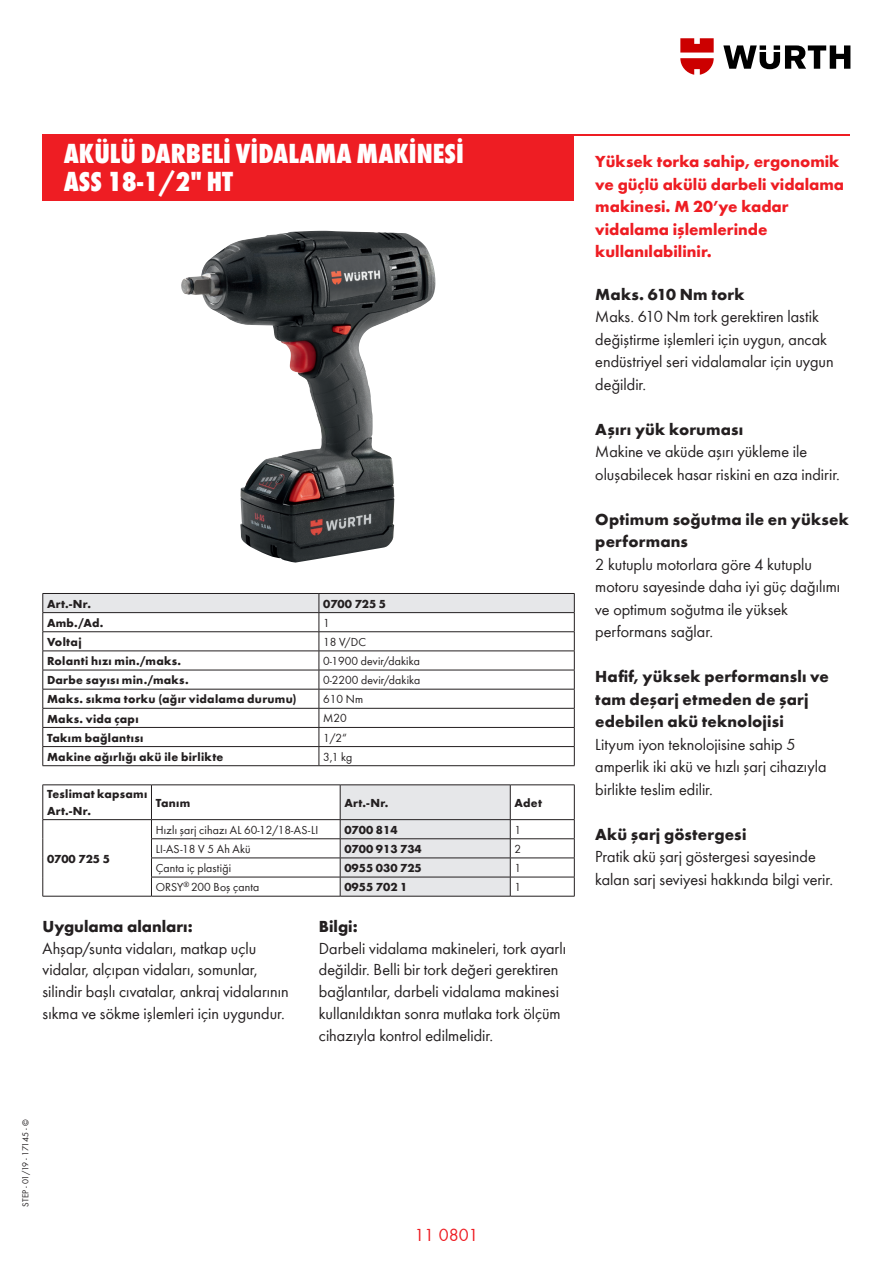
<style>
.page{position:relative;width:893px;height:1263px;background:#fff}
.page>*{position:absolute;margin:0;border:0;box-sizing:border-box;transform-origin:0 0}
.Headline{font:800 condensed 28.5px/28.7px "Wuerth";color:#fff}
.t1{font:18px "Wuerth";color:#ee1d23}
.Paragraph{font:16.5px/22.5px "Wuerth";color:#231f20}
.Subheadline{font:16.5px/21.8px "Wuerth";color:#231f20}
.Level1{font:700 16.5px/22.5px "Wuerth";letter-spacing:.01em;color:#231f20}
.Subheadline_Red{font:700 16.5px/22.5px "Wuerth";color:#ee1d23}
.Level1-2{font:16.5px/22.5px "Wuerth";color:#231f20}
.Paragraph-2{font:700 16.5px/22.5px "Wuerth";letter-spacing:.01em;color:#231f20}
.Subheadline-2{font:700 16.5px "Wuerth";color:#231f20}
.TableHead_TableBody{font:700 12px "Wuerth";letter-spacing:.025em;color:#231f20}
.TableBody{font:12px "Wuerth";letter-spacing:.01em;color:#231f20}
.TableBody_TableHighl{font:700 12px "Wuerth";color:#231f20}
.TableHead{font:700 12px "Wuerth";letter-spacing:.025em;color:#231f20}
.TableBody_TableHead{font:700 12px "Wuerth";color:#231f20}
.TableHead_TableHighl{font:700 12px "Wuerth";color:#231f20}
.Print_Code{font:9px "Wuerth";letter-spacing:-.02em;color:#231f20}
</style>
<div class="page">
<svg style="left:723px;top:45px;width:127px;height:24px"></svg>
<svg style="left:680px;top:38px;width:34px;height:37px"></svg>
<hr style="left:43px;top:134px;width:807px;height:1px;background:#ee1d23">
<div style="left:43px;top:134px;width:531px;height:67px;background:#ee1d23"></div>
<img style="left:181px;top:231px;width:214px;height:332px">
<hr style="left:43px;top:765px;width:276px;height:1px;background:#231f20">
<svg style="left:43px;top:593px;width:532px;height:172px"></svg>
<hr style="left:319px;top:765px;width:256px;height:1px;background:#231f20">
<hr style="left:43px;top:896px;width:108px;height:1px;background:#231f20">
<hr style="left:43px;top:784px;width:108px;height:1px;background:#231f20">
<hr style="left:43px;top:785px;width:1px;height:34px;background:#231f20">
<hr style="left:151px;top:784px;width:189px;height:1px;background:#231f20">
<hr style="left:151px;top:785px;width:1px;height:34px;background:#231f20">
<hr style="left:340px;top:784px;width:170px;height:1px;background:#231f20">
<hr style="left:510px;top:784px;width:65px;height:1px;background:#231f20">
<hr style="left:574px;top:785px;width:1px;height:34px;background:#231f20">
<hr style="left:43px;top:819px;width:108px;height:1px;background:#231f20">
<svg style="left:43px;top:820px;width:1px;height:76px"></svg>
<hr style="left:151px;top:819px;width:189px;height:1px;background:#231f20">
<hr style="left:510px;top:819px;width:65px;height:1px;background:#231f20">
<hr style="left:151px;top:838px;width:189px;height:1px;background:#231f20">
<hr style="left:510px;top:838px;width:65px;height:1px;background:#231f20">
<hr style="left:151px;top:858px;width:189px;height:1px;background:#231f20">
<hr style="left:510px;top:858px;width:65px;height:1px;background:#231f20">
<hr style="left:151px;top:877px;width:189px;height:1px;background:#231f20">
<svg style="left:151px;top:820px;width:1px;height:76px"></svg>
<hr style="left:151px;top:896px;width:189px;height:1px;background:#231f20">
<hr style="left:340px;top:896px;width:170px;height:1px;background:#231f20">
<hr style="left:510px;top:877px;width:65px;height:1px;background:#231f20">
<svg style="left:340px;top:785px;width:171px;height:111px;background:#dbdcde"></svg>
<hr style="left:510px;top:896px;width:65px;height:1px;background:#231f20">
<svg style="left:574px;top:820px;width:1px;height:76px"></svg>
<p class="Headline" style="left:64px;top:137px;width:401px">AKÜLÜ DARBELİ VİDALAMA MAKİNESİ<br>ASS 18-1/2" HT</p>
<p class="TableHead" style="left:47px;top:595px;width:46px">Art.-Nr.</p>
<p class="TableBody_TableHead" style="left:323px;top:595px;width:64px">0700 725 5</p>
<p class="TableHead_TableBody" style="left:47px;top:614px;width:58px">Amb./Ad.</p>
<p class="TableBody" style="left:323px;top:615px;width:8px">1</p>
<p class="TableHead_TableBody" style="left:47px;top:633px;width:36px">Voltaj</p>
<p class="TableBody" style="left:323px;top:634px;width:44px">18 V/DC</p>
<p class="TableHead_TableBody" style="left:47px;top:652px;width:136px">Rolanti hızı min./maks.</p>
<p class="TableBody" style="left:323px;top:653px;width:98px">0-1900 devir/dakika</p>
<p class="TableHead_TableBody" style="left:47px;top:671px;width:143px">Darbe sayısı min./maks.</p>
<p class="TableBody" style="left:323px;top:672px;width:99px">0-2200 devir/dakika</p>
<p class="TableHead_TableBody" style="left:47px;top:690px;width:251px">Maks. sıkma torku (ağır vidalama durumu)</p>
<p class="TableBody" style="left:323px;top:691px;width:41px">610 Nm</p>
<p class="TableHead_TableBody" style="left:47px;top:710px;width:93px">Maks. vida çapı</p>
<p class="TableBody" style="left:323px;top:710px;width:25px">M20</p>
<p class="TableHead_TableBody" style="left:47px;top:729px;width:98px">Takım bağlantısı</p>
<p class="TableBody" style="left:323px;top:729px;width:25px">1/2“</p>
<p class="TableHead_TableBody" style="left:47px;top:748px;width:178px">Makine ağırlığı akü ile birlikte</p>
<p class="TableBody" style="left:323px;top:748px;width:31px">3,1 kg</p>
<p class="TableHead" style="left:47px;top:785px;width:102px">Teslimat kapsamı</p>
<p class="TableHead" style="left:47px;top:802px;width:46px">Art.-Nr.</p>
<p class="TableHead_TableBody" style="left:156px;top:794px;width:36px">Tanım</p>
<p class="TableHead_TableHighl" style="left:344px;top:794px;width:46px">Art.-Nr.</p>
<p class="TableHead_TableBody" style="left:514px;top:794px;width:29px">Adet</p>
<p class="TableBody" style="left:156px;top:822px;width:164px">Hızlı şarj cihazı AL 60-12/18-AS-LI</p>
<p class="TableBody_TableHighl" style="left:344px;top:821px;width:55px">0700 814</p>
<p class="TableBody" style="left:514px;top:822px;width:8px">1</p>
<p class="TableBody" style="left:156px;top:841px;width:96px">LI-AS-18 V 5 Ah Akü</p>
<p class="TableBody_TableHighl" style="left:344px;top:840px;width:79px">0700 913 734</p>
<p class="TableBody" style="left:514px;top:841px;width:8px">2</p>
<p class="TableBody" style="left:156px;top:860px;width:77px">Çanta iç plastiği</p>
<p class="TableBody_TableHighl" style="left:344px;top:859px;width:79px">0955 030 725</p>
<p class="TableBody" style="left:514px;top:860px;width:8px">1</p>
<p class="TableBody" style="left:156px;top:879px;width:105px">ORSY<sup>®</sup> 200 Boş çanta</p>
<p class="TableBody_TableHighl" style="left:344px;top:878px;width:64px">0955 702 1</p>
<p class="TableBody" style="left:514px;top:879px;width:8px">1</p>
<p class="Subheadline-2" style="left:43px;top:914px;width:152px">Uygulama alanları:</p>
<p class="Subheadline" style="left:43px;top:936px;width:215px">Ahşap/sunta vidaları, matkap uçlu</p>
<p class="Subheadline" style="left:43px;top:958px;width:216px">vidalar, alçıpan vidaları, somunlar,</p>
<p class="Subheadline" style="left:43px;top:980px;width:248px">silindir başlı cıvatalar, ankraj vidalarının sıkma ve sökme işlemleri için uygundur.</p>
<p class="TableBody_TableHead" style="left:47px;top:850px;width:64px">0700 725 5</p>
<p class="Subheadline-2" style="left:319px;top:914px;width:40px">Bilgi:</p>
<p class="Paragraph" style="left:319px;top:936px;width:249px;line-height:21.8px">Darbeli vidalama makineleri, tork ayarlı değildir. Belli bir tork değeri gerektiren bağlantılar, darbeli vidalama makinesi kullanıldıktan sonra mutlaka tork ölçüm cihazıyla kontrol edilmelidir.</p>
<p class="Print_Code" style="left:19px;top:1207px;width:89px;rotate:-90deg">STEP - 01/19 - 17145 - ©</p>
<p class="t1" style="left:414px;top:1223px;width:66px">11 0801</p>
<p class="Subheadline_Red" style="left:595px;top:149px;width:246px">Yüksek torka sahip, ergonomik</p>
<p class="Subheadline_Red" style="left:595px;top:172px;width:250px">ve güçlü akülü darbeli vidalama</p>
<p class="Subheadline_Red" style="left:595px;top:194px;width:195px">makinesi. M 20’ye kadar</p>
<p class="Subheadline_Red" style="left:595px;top:217px;width:174px">vidalama işlemlerinde kullanılabilinir.</p>
<p class="Level1" style="left:595px;top:282px;width:151px">Maks. 610 Nm tork</p>
<p class="Paragraph" style="left:595px;top:305px;width:240px">Maks. 610 Nm tork gerektiren lastik değiştirme işlemleri için uygun, ancak endüstriyel seri vidalamalar için uygun değildir.</p>
<p class="Level1" style="left:595px;top:417px;width:150px">Aşırı yük koruması</p>
<p class="Paragraph" style="left:595px;top:440px;width:246px">Makine ve aküde aşırı yükleme ile oluşabilecek hasar riskini en aza indirir.</p>
<p class="Paragraph-2" style="left:595px;top:507px;width:255px">Optimum soğutma ile en yüksek performans</p>
<p class="Paragraph" style="left:595px;top:552px;width:218px">2 kutuplu motorlara göre 4 kutuplu</p>
<p class="Paragraph" style="left:595px;top:575px;width:246px">motoru sayesinde daha iyi güç dağılımı</p>
<p class="Paragraph" style="left:595px;top:597px;width:194px">ve optimum soğutma ile yüksek performans sağlar.</p>
<p class="Level1" style="left:595px;top:664px;width:235px">Hafif, yüksek performanslı ve tam deşarj etmeden de şarj edebilen akü teknolojisi</p>
<p class="Level1-2" style="left:595px;top:732px;width:233px">Lityum iyon teknolojisine sahip 5 amperlik iki akü ve hızlı şarj cihazıyla birlikte teslim edilir.</p>
<p class="Level1" style="left:595px;top:822px;width:153px">Akü şarj göstergesi</p>
<p class="Paragraph" style="left:595px;top:845px;width:239px">Pratik akü şarj göstergesi sayesinde kalan sarj seviyesi hakkında bilgi verir.</p>
</div>
